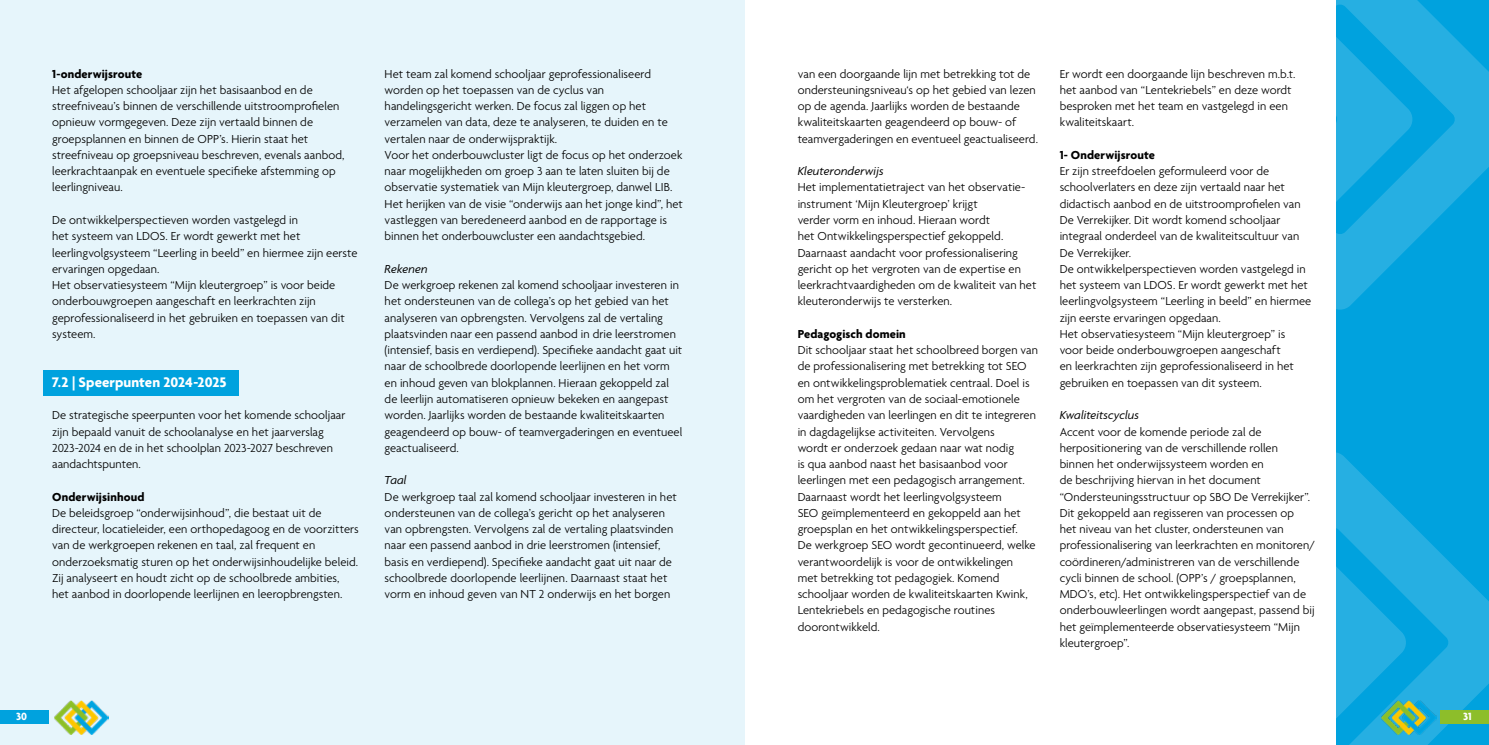
<style>
.page{position:relative;width:1489px;height:745px;background:#fff}
.page>*{position:absolute;margin:0;border:0;box-sizing:border-box;transform-origin:0 0}
.t1{font:700 15px "Agenda";color:#fff}
.t2{font:300 12.5px/16.2px "Agenda";letter-spacing:.005em;color:#000}
.t3{font:700 12.5px "Agenda";letter-spacing:.01em;color:#000}
.t4{font:italic 12.5px "Agenda";letter-spacing:.005em;color:#000}
.t5{font:700 11.25px "Agenda";color:#fff}
</style>
<div class="page">
<div style="left:0;top:0;width:744px;height:744px;background:#e6f5fb"></div>
<div style="left:1336px;top:0;width:152px;height:744px;background:#00a2de"></div>
<svg style="left:1407px;top:520px;width:81px;height:224px;fill:#26afe2"></svg>
<svg style="left:1336px;top:452px;width:71px;height:292px;fill:#26afe2"></svg>
<svg style="left:1413px;top:0;width:75px;height:243px;fill:#26afe2"></svg>
<svg style="left:1336px;top:0;width:77px;height:310px;fill:#26afe2"></svg>
<div style="left:43px;top:369px;width:195px;height:26px;background:#00a2de"></div>
<div style="left:0;top:710px;width:49px;height:13px;background:#00a2de"></div>
<img style="left:54px;top:700px;width:54px;height:33px">
<div style="left:1440px;top:710px;width:48px;height:13px;background:#8dbe2a"></div>
<p class="t3" style="left:52px;top:67px;width:92px">1-onderwijsroute</p>
<p class="t2" style="left:52px;top:82px;width:294px">Het afgelopen schooljaar zijn het basisaanbod en de streefniveau’s binnen de verschillende uitstroomprofielen opnieuw vormgegeven. Deze zijn vertaald binnen de groepsplannen en binnen de OPP’s. Hierin staat het streefniveau op groepsniveau beschreven, evenals aanbod, leerkrachtaanpak en eventuele specifieke afstemming op leerlingniveau.</p>
<p class="t2" style="left:52px;top:212px;width:307px">De ontwikkelperspectieven worden vastgelegd in<br>het systeem van LDOS. Er wordt gewerkt met het leerlingvolgsysteem “Leerling in beeld” en hiermee zijn eerste ervaringen opgedaan.<br>Het observatiesysteem “Mijn kleutergroep” is voor beide onderbouwgroepen aangeschaft en leerkrachten zijn geprofessionaliseerd in het gebruiken en toepassen van dit systeem.</p>
<p class="t1" style="left:52px;top:373px;width:176px">7.2 | Speerpunten 2024-2025</p>
<p class="t2" style="left:52px;top:407px;width:295px">De strategische speerpunten voor het komende schooljaar zijn bepaald vanuit de schoolanalyse en het jaarverslag 2023-2024 en de in het schoolplan 2023-2027 beschreven aandachtspunten.</p>
<p class="t3" style="left:52px;top:489px;width:94px">Onderwijsinhoud</p>
<p class="t2" style="left:52px;top:505px;width:308px">De beleidsgroep “onderwijsinhoud”, die bestaat uit de directeur, locatieleider, een orthopedagoog en de voorzitters van de werkgroepen rekenen en taal, zal frequent en onderzoeksmatig sturen op het onderwijsinhoudelijke beleid.<br>Zij analyseert en houdt zicht op de schoolbrede ambities, het aanbod in doorlopende leerlijnen en leeropbrengsten.</p>
<p class="t2" style="left:384px;top:66px;width:300px">Het team zal komend schooljaar geprofessionaliseerd worden op het toepassen van de cyclus van handelingsgericht werken. De focus zal liggen op het verzamelen van data, deze te analyseren, te duiden en te vertalen naar de onderwijspraktijk.<br>Voor het onderbouwcluster ligt de focus op het onderzoek naar mogelijkheden om groep 3 aan te laten sluiten bij de observatie systematiek van Mijn kleutergroep, danwel LIB.<br>Het herijken van de visie “onderwijs aan het jonge kind”, het vastleggen van beredeneerd aanbod en de rapportage is binnen het onderbouwcluster een aandachtsgebied.</p>
<p class="t4" style="left:384px;top:261px;width:44px">Rekenen</p>
<p class="t2" style="left:384px;top:277px;width:299px">De werkgroep rekenen zal komend schooljaar investeren in het ondersteunen van de collega’s op het gebied van het analyseren van opbrengsten. Vervolgens zal de vertaling plaatsvinden naar een passend aanbod in drie leerstromen (intensief, basis en verdiepend). Specifieke aandacht gaat uit naar de schoolbrede doorlopende leerlijnen en het vorm en inhoud geven van blokplannen. Hieraan gekoppeld zal de leerlijn automatiseren opnieuw bekeken en aangepast worden. Jaarlijks worden de bestaande kwaliteitskaarten geagendeerd op bouw- of teamvergaderingen en eventueel geactualiseerd.</p>
<p class="t4" style="left:384px;top:472px;width:23px">Taal</p>
<p class="t2" style="left:384px;top:489px;width:294px">De werkgroep taal zal komend schooljaar investeren in het ondersteunen van de collega’s gericht op het analyseren van opbrengsten. Vervolgens zal de vertaling plaatsvinden naar een passend aanbod in drie leerstromen (intensief, basis en verdiepend). Specifieke aandacht gaat uit naar de schoolbrede doorlopende leerlijnen. Daarnaast staat het vorm en inhoud geven van NT 2 onderwijs en het borgen</p>
<p class="t2" style="left:797px;top:66px;width:242px">van een doorgaande lijn met betrekking tot de ondersteuningsniveau‘s op het gebied van lezen op de agenda. Jaarlijks worden de bestaande kwaliteitskaarten geagendeerd op bouw- of teamvergaderingen en eventueel geactualiseerd.</p>
<p class="t4" style="left:797px;top:164px;width:87px">Kleuteronderwijs</p>
<p class="t2" style="left:797px;top:180px;width:240px">Het implementatietraject van het observatie&shy;instrument ‘Mijn Kleutergroep’ krijgt<br>verder vorm en inhoud. Hieraan wordt<br>het Ontwikkelingsperspectief gekoppeld.<br>Daarnaast aandacht voor professionalisering gericht op het vergroten van de expertise en leerkrachtvaardigheden om de kwaliteit van het kleuteronderwijs te versterken.</p>
<p class="t3" style="left:797px;top:327px;width:110px">Pedagogisch domein</p>
<p class="t2" style="left:797px;top:342px;width:242px">Dit schooljaar staat het schoolbreed borgen van de professionalisering met betrekking tot SEO en ontwikkelingsproblematiek centraal. Doel is om het vergroten van de sociaal-emotionele vaardigheden van leerlingen en dit te integreren in dagdagelijkse activiteiten. Vervolgens<br>wordt er onderzoek gedaan naar wat nodig<br>is qua aanbod naast het basisaanbod voor leerlingen met een pedagogisch arrangement.<br>Daarnaast wordt het leerlingvolgsysteem<br>SEO geïmplementeerd en gekoppeld aan het groepsplan en het ontwikkelingsperspectief.<br>De werkgroep SEO wordt gecontinueerd, welke verantwoordelijk is voor de ontwikkelingen<br>met betrekking tot pedagogiek. Komend schooljaar worden de kwaliteitskaarten Kwink, Lentekriebels en pedagogische routines doorontwikkeld.</p>
<p class="t2" style="left:1059px;top:66px;width:237px">Er wordt een doorgaande lijn beschreven m.b.t. het aanbod van “Lentekriebels” en deze wordt besproken met het team en vastgelegd in een kwaliteitskaart.</p>
<p class="t3" style="left:1059px;top:148px;width:97px">1- Onderwijsroute</p>
<p class="t2" style="left:1059px;top:164px;width:253px">Er zijn streefdoelen geformuleerd voor de schoolverlaters en deze zijn vertaald naar het didactisch aanbod en de uitstroomprofielen van De Verrekijker. Dit wordt komend schooljaar integraal onderdeel van de kwaliteitscultuur van De Verrekijker.<br>De ontwikkelperspectieven worden vastgelegd in het systeem van LDOS. Er wordt gewerkt met het leerlingvolgsysteem “Leerling in beeld” en hiermee zijn eerste ervaringen opgedaan.<br>Het observatiesysteem “Mijn kleutergroep” is voor beide onderbouwgroepen aangeschaft<br>en leerkrachten zijn geprofessionaliseerd in het gebruiken en toepassen van dit systeem.</p>
<p class="t4" style="left:1059px;top:407px;width:81px">Kwaliteitscyclus</p>
<p class="t2" style="left:1059px;top:424px;width:257px">Accent voor de komende periode zal de herpositionering van de verschillende rollen binnen het onderwijssysteem worden en<br>de beschrijving hiervan in het document “Ondersteuningsstructuur op SBO De Verrekijker”.<br>Dit gekoppeld aan regisseren van processen op<br>het niveau van het cluster, ondersteunen van professionalisering van leerkrachten en monitoren/ coördineren/administreren van de verschillende cycli binnen de school. (OPP’s / groepsplannen, MDO’s, etc). Het ontwikkelingsperspectief van de onderbouwleerlingen wordt aangepast, passend bij het geïmplementeerde observatiesysteem “Mijn kleutergroep”.</p>
<p class="t5" style="left:16px;top:710px;width:12px">30</p>
<p class="t5" style="left:1462px;top:710px;width:10px">31</p>
</div>
